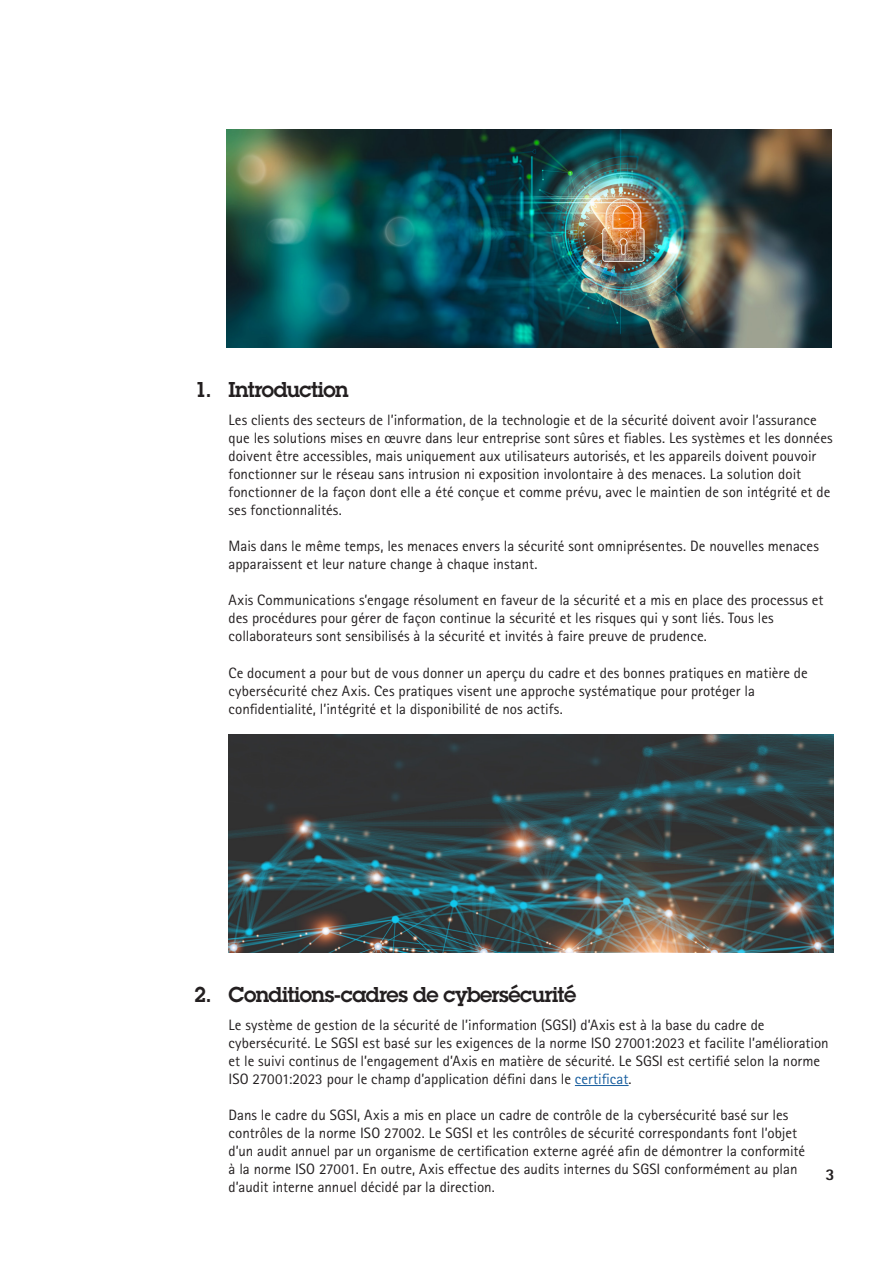
<style>
.page{position:relative;width:893px;height:1263px;background:#fff}
.page>*{position:absolute;margin:0;border:0;box-sizing:border-box;transform-origin:0 0}
.t1{font:600 21px "Lubalin Graph ECG";letter-spacing:-.025em;color:#231f20}
.t2{font:800 16.5px "Rotis Sans Serif Pro";color:#231f20}
.text_bodycopy{font:15px/18px "Rotis Sans Serif Pro";color:#231f20}
.s1{color:#175d9e}
</style>
<div class="page">
<hr style="left:575px;top:1085px;width:54px;height:1px;background:#175d9e">
<img style="left:226px;top:130px;width:605px;height:218px">
<img style="left:229px;top:735px;width:604px;height:217px">
<p class="t1" style="left:195px;top:375px;width:155px">1. Introduction</p>
<p class="text_bodycopy" style="left:229px;top:411px;width:606px">Les clients des secteurs de l’information, de la technologie et de la sécurité doivent avoir l’assurance que les solutions mises en œuvre dans leur entreprise sont sûres et fiables. Les systèmes et les données doivent être accessibles, mais uniquement aux utilisateurs autorisés, et les appareils doivent pouvoir fonctionner sur le réseau sans intrusion ni exposition involontaire à des menaces. La solution doit fonctionner de la façon dont elle a été conçue et comme prévu, avec le maintien de son intégrité et de ses fonctionnalités.</p>
<p class="text_bodycopy" style="left:229px;top:537px;width:592px">Mais dans le même temps, les menaces envers la sécurité sont omniprésentes. De nouvelles menaces apparaissent et leur nature change à chaque instant.</p>
<p class="text_bodycopy" style="left:229px;top:591px;width:597px">Axis Communications s’engage résolument en faveur de la sécurité et a mis en place des processus et des procédures pour gérer de façon continue la sécurité et les risques qui y sont liés. Tous les collaborateurs sont sensibilisés à la sécurité et invités à faire preuve de prudence.</p>
<p class="text_bodycopy" style="left:229px;top:663px;width:581px">Ce document a pour but de vous donner un aperçu du cadre et des bonnes pratiques en matière de cybersécurité chez Axis. Ces pratiques visent une approche systématique pour protéger la confidentialité, l’intégrité et la disponibilité de nos actifs.</p>
<p class="t1" style="left:194px;top:980px;width:384px">2. Conditions-cadres de cybersécurité</p>
<p class="text_bodycopy" style="left:229px;top:1016px;width:602px">Le système de gestion de la sécurité de l’information (SGSI) d’Axis est à la base du cadre de cybersécurité. Le SGSI est basé sur les exigences de la norme ISO 27001:2023 et facilite l’amélioration et le suivi continus de l’engagement d’Axis en matière de sécurité. Le SGSI est certifié selon la norme ISO 27001:2023 pour le champ d’application défini dans le <span class="s1">certificat</span>.</p>
<p class="text_bodycopy" style="left:229px;top:1106px;width:578px">Dans le cadre du SGSI, Axis a mis en place un cadre de contrôle de la cybersécurité basé sur les contrôles de la norme ISO 27002. Le SGSI et les contrôles de sécurité correspondants font l’objet d’un audit annuel par un organisme de certification externe agréé afin de démontrer la conformité à la norme ISO 27001. En outre, Axis effectue des audits internes du SGSI conformément au plan d’audit interne annuel décidé par la direction.</p>
<p class="t2" style="left:825px;top:1164px;width:11px">3</p>
</div>
